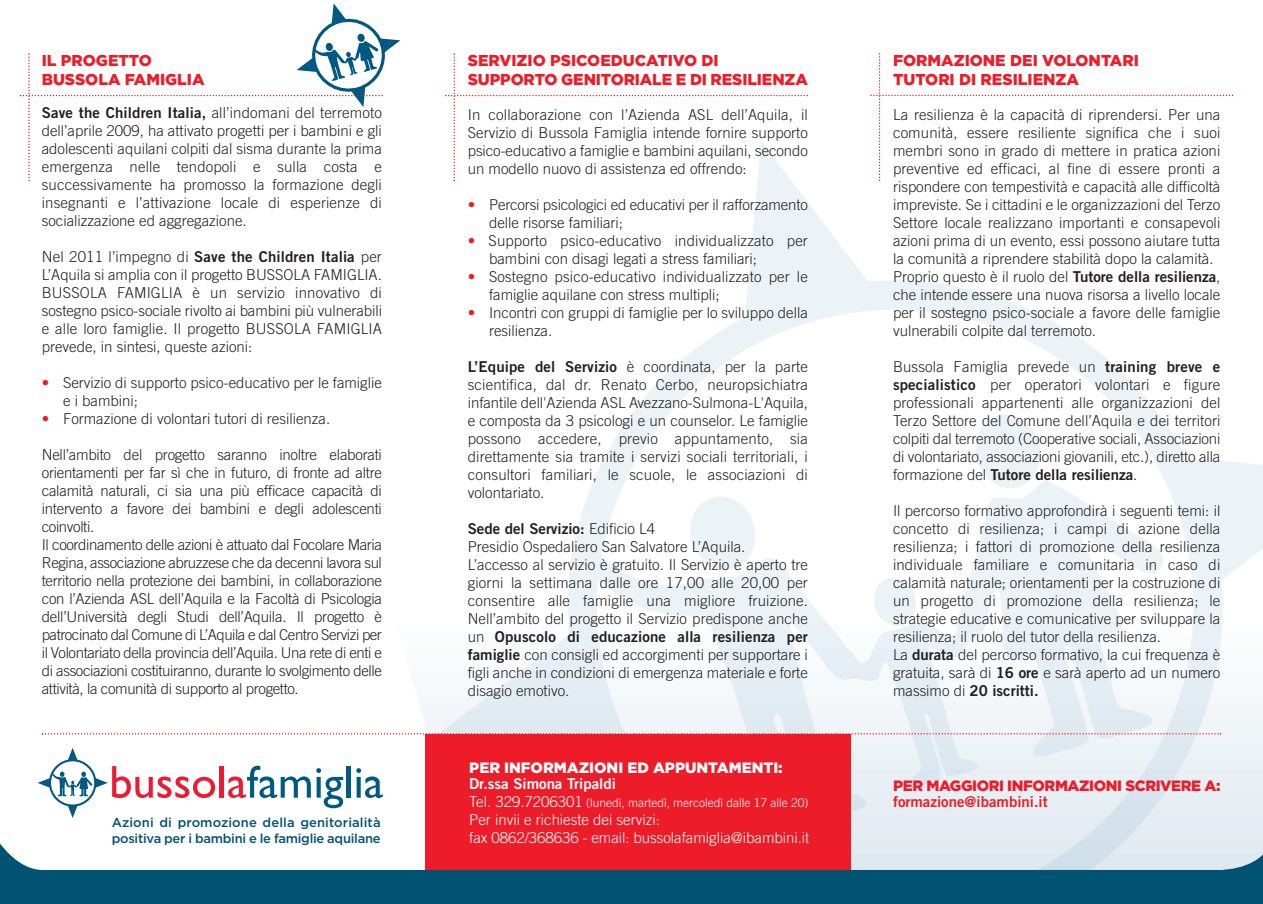
<style>
.page{position:relative;width:1263px;height:904px;background:#fff}
.page>*{position:absolute;margin:0;border:0;box-sizing:border-box;transform-origin:0 0}
.t1{font:900 15.75px/18.9px "Gotham";color:#ee1c28}
.t2{font:300 15px/18px "Trade Gothic";color:#231f20}
.t3{font:300 15px/18px "Trade Gothic";letter-spacing:-.02em;color:#231f20}
.t4{font:15px "Trade Gothic Bold Two";color:#231f20}
.t5{font:300 15px/18px "Trade Gothic";color:#fff}
.t6{font:900 15px "Gotham";letter-spacing:-.025em;color:#ee1c28}
.t7{font:900 15px "Gotham";color:#fff}
.t8{font:15px "Trade Gothic Bold Two";color:#ee1c28}
.t9{font:15px "Trade Gothic Bold Two";color:#fff}
.t10{font:500 12.9px/15.6px "Gotham";letter-spacing:-.02em;color:#005273}
.t11{font:300 12px "Trade Gothic";color:#fff}
.s1{font-family:"Trade Gothic Bold Two";font-weight:400}
.s2{color:#ee1c28}
.s3{font-family:"Trade Gothic";font-weight:300}
.s4{font-size:15px}
</style>
<div class="page">
<img style="left:347px;top:95px;width:916px;height:703px">
<img style="left:389px;top:599px;width:874px;height:228px">
<div style="left:425px;top:733px;width:425px;height:171px;background:#ee1c28"></div>
<svg style="left:20px;top:3px;width:384px;height:178px"></svg>
<svg style="left:445px;top:53px;width:363px;height:128px"></svg>
<svg style="left:0;top:827px;width:1263px;height:77px"></svg>
<svg style="left:870px;top:53px;width:363px;height:128px"></svg>
<svg style="left:42px;top:733px;width:1179px;height:1px"></svg>
<svg style="left:38px;top:748px;width:177px;height:70px"></svg>
<hr style="left:220px;top:766px;width:4px;height:31px;background:#ed1a33">
<svg style="left:228px;top:765px;width:115px;height:43px"></svg>
<div style="left:346px;top:766px;width:5px;height:31px;background:#005983"></div>
<svg style="left:356px;top:768px;width:27px;height:30px"></svg>
<p class="t1" style="left:42px;top:51px;width:164px">IL PROGETTO<br>BUSSOLA FAMIGLIA</p>
<p class="t2" style="left:42px;top:105px;width:342px;text-align:justify"><span class="s1">Save the Children Italia,</span> all’indomani del terremoto dell’aprile 2009, ha attivato progetti per i bambini e gli adolescenti aquilani colpiti dal sisma durante la prima emergenza nelle tendopoli e sulla costa e successivamente ha promosso la formazione degli insegnanti e l’attivazione locale di esperienze di socializzazione ed aggregazione.</p>
<p class="t2" style="left:42px;top:249px;width:342px;text-align:justify">Nel 2011 l’impegno di <span class="s1">Save the Children Italia</span> per L’Aquila si amplia con il progetto BUSSOLA FAMIGLIA.<br>BUSSOLA FAMIGLIA è un servizio innovativo di sostegno psico-sociale rivolto ai bambini più vulnerabili e alle loro famiglie. Il progetto BUSSOLA FAMIGLIA prevede, in sintesi, queste azioni:</p>
<p class="t2" style="left:63px;top:375px;width:320px;text-indent:-21px"><span class="s2">•</span> Servizio di supporto psico-educativo per le famiglie e i bambini;</p>
<p class="t2" style="left:42px;top:411px;width:290px"><span class="s2">•</span> Formazione di volontari tutori di resilienza.</p>
<p class="t3" style="left:42px;top:447px;width:342px">Nell’ambito del progetto saranno inoltre elaborati orientamenti per far sì che in futuro, di fronte ad altre calamità naturali, ci sia una più efficace capacità di intervento a favore dei bambini e degli adolescenti coinvolti.<br>Il coordinamento delle azioni è attuato dal Focolare Maria Regina, associazione abruzzese che da decenni lavora sul territorio nella protezione dei bambini, in collaborazione con l’Azienda ASL dell’Aquila e la Facoltà di Psicologia dell’Università degli Studi dell’Aquila. Il progetto è patrocinato dal Comune di L’Aquila e dal Centro Servizi per il Volontariato della provincia dell’Aquila. Una rete di enti e di associazioni costituiranno, durante lo svolgimento delle attività, la comunità di supporto al progetto.</p>
<p class="t10" style="left:112px;top:815px;width:270px">Azioni di promozione della genitorialità positiva per i bambini e le famiglie aquilane</p>
<p class="t1" style="left:468px;top:51px;width:342px">SERVIZIO PSICOEDUCATIVO DI<br>SUPPORTO GENITORIALE E DI RESILIENZA</p>
<p class="t2" style="left:468px;top:107px;width:342px;text-align:justify">In collaborazione con l’Azienda ASL dell’Aquila, il Servizio di Bussola Famiglia intende fornire supporto psico-educativo a famiglie e bambini aquilani, secondo un modello nuovo di assistenza ed offrendo:</p>
<p class="t2" style="left:489px;top:197px;width:320px;text-indent:-21px"><span class="s2">•</span> Percorsi psicologici ed educativi per il rafforzamento delle risorse familiari;</p>
<p class="t2" style="left:489px;top:233px;width:320px;text-indent:-21px"><span class="s2">•</span> Supporto psico-educativo individualizzato per bambini con disagi legati a stress familiari;</p>
<p class="t2" style="left:489px;top:269px;width:320px;text-indent:-21px"><span class="s2">•</span> Sostegno psico-educativo individualizzato per le famiglie aquilane con stress multipli;</p>
<p class="t2" style="left:489px;top:305px;width:320px;text-indent:-21px"><span class="s2">•</span> Incontri con gruppi di famiglie per lo sviluppo della resilienza.</p>
<p class="t2" style="left:468px;top:359px;width:342px;text-align:justify"><span class="s1">L’Equipe del Servizio</span> è coordinata, per la parte scientifica, dal dr. Renato Cerbo, neuropsichiatra infantile dell'Azienda ASL Avezzano-Sulmona-L'Aquila, e composta da 3 psicologi e un counselor. Le famiglie possono accedere, previo appuntamento, sia direttamente sia tramite i servizi sociali territoriali, i consultori familiari, le scuole, le associazioni di volontariato.</p>
<p class="t4" style="left:468px;top:523px;width:189px">Sede del Servizio: <span class="s3">Edificio L4</span></p>
<p class="t2" style="left:468px;top:539px;width:342px">Presidio Ospedaliero San Salvatore L’Aquila.<br>L’accesso al servizio è gratuito. Il Servizio è aperto tre giorni la settimana dalle ore 17,00 alle 20,00 per consentire alle famiglie una migliore fruizione.<br>Nell’ambito del progetto il Servizio predispone anche</p>
<p class="t4" style="left:468px;top:631px;width:342px"><span class="s3">un</span> Opuscolo di educazione alla resilienza per</p>
<p class="t2" style="left:468px;top:647px;width:342px;text-align:justify"><span class="s1">famiglie</span> con consigli ed accorgimenti per supportare i figli anche in condizioni di emergenza materiale e forte disagio emotivo.</p>
<p class="t7" style="left:469px;top:758px;width:315px">PER INFORMAZIONI ED APPUNTAMENTI:</p>
<p class="t9" style="left:469px;top:778px;width:148px">Dr.ssa Simona Tripaldi</p>
<p class="t11" style="left:469px;top:798px;width:341px"><span class="s4">Tel. 329.7206301</span> (lunedì, martedì, mercoledì dalle 17 alle 20)</p>
<p class="t5" style="left:469px;top:812px;width:342px">Per invii e richieste dei servizi:<br>fax 0862/368636 - email: bussolafamiglia@ibambini.it</p>
<p class="t1" style="left:893px;top:51px;width:247px">FORMAZIONE DEI VOLONTARI<br>TUTORI DI RESILIENZA</p>
<p class="t2" style="left:893px;top:107px;width:329px">La resilienza è la capacità di riprendersi. Per una comunità, essere resiliente significa che i suoi membri sono in grado di mettere in pratica azioni preventive ed efficaci, al fine di essere pronti a rispondere con tempestività e capacità alle difficoltà impreviste. Se i cittadini e le organizzazioni del Terzo Settore locale realizzano importanti e consapevoli azioni prima di un evento, essi possono aiutare tutta la comunità a riprendere stabilità dopo la calamità.<br>Proprio questo è il ruolo del <span class="s1">Tutore della resilienza</span>, che intende essere una nuova risorsa a livello locale per il sostegno psico-sociale a favore delle famiglie vulnerabili colpite dal terremoto.</p>
<p class="t2" style="left:893px;top:359px;width:329px;text-align:justify">Bussola Famiglia prevede un <span class="s1">training breve e specialistico</span> per operatori volontari e figure professionali appartenenti alle organizzazioni del Terzo Settore del Comune dell’Aquila e dei territori colpiti dal terremoto (Cooperative sociali, Associazioni di volontariato, associazioni giovanili, etc.), diretto alla</p>
<p class="t4" style="left:893px;top:469px;width:246px"><span class="s3">formazione del</span> Tutore della resilienza<span class="s3">.</span></p>
<p class="t2" style="left:893px;top:503px;width:329px">Il percorso formativo approfondirà i seguenti temi: il concetto di resilienza; i campi di azione della resilienza; i fattori di promozione della resilienza individuale familiare e comunitaria in caso di calamità naturale; orientamenti per la costruzione di un progetto di promozione della resilienza; le strategie educative e comunicative per sviluppare la resilienza; il ruolo del tutor della resilienza.<br>La <span class="s1">durata</span> del percorso formativo, la cui frequenza è gratuita, sarà di <span class="s1">16 ore</span> e sarà aperto ad un numero</p>
<p class="t4" style="left:893px;top:685px;width:147px"><span class="s3">massimo di</span> 20 iscritti.</p>
<p class="t6" style="left:893px;top:776px;width:329px">PER MAGGIORI INFORMAZIONI SCRIVERE A:</p>
<p class="t8" style="left:893px;top:796px;width:156px">formazione@ibambini.it</p>
</div>
